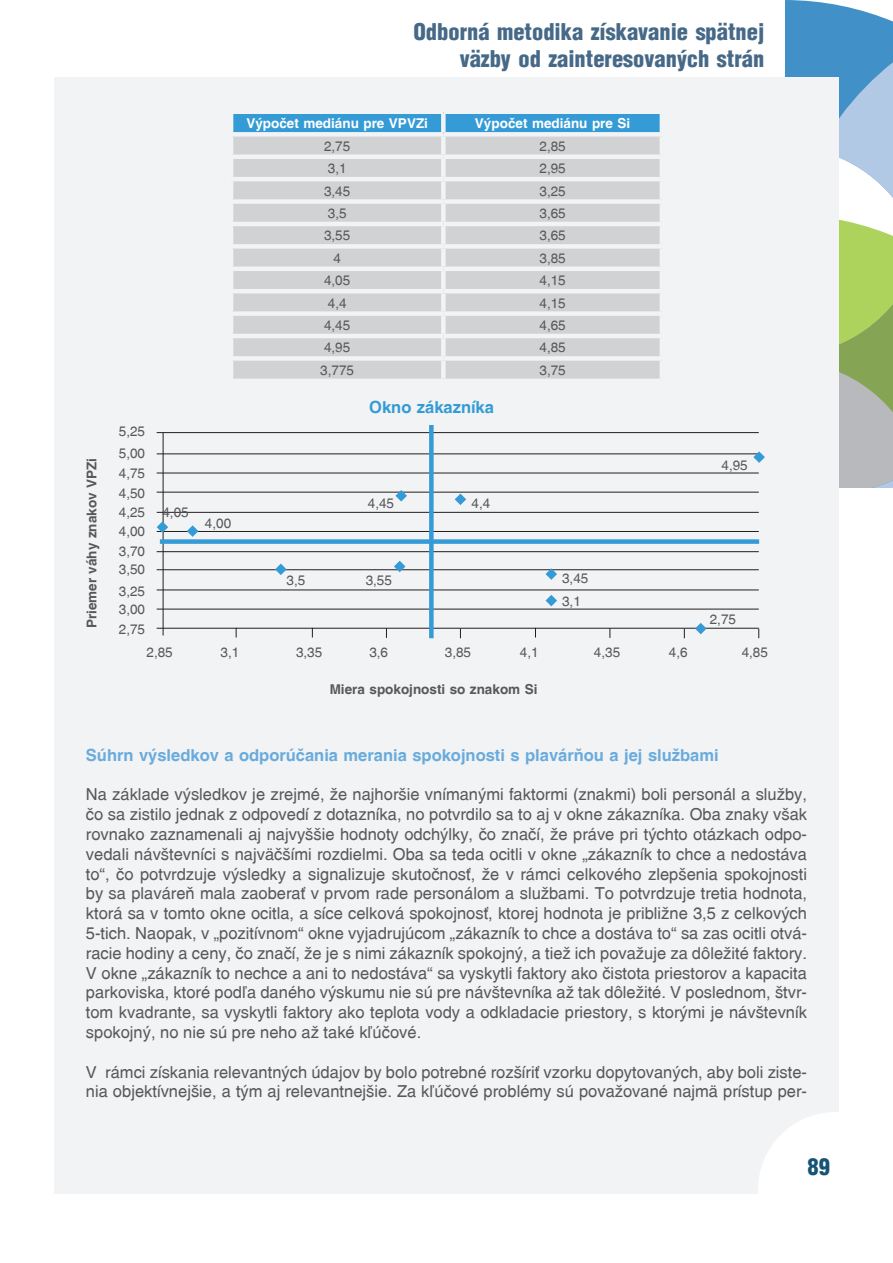
<style>
.page{position:relative;width:893px;height:1263px;background:#fff}
.page>*{position:absolute;margin:0;border:0;box-sizing:border-box;transform-origin:0 0}
.t1{font:22.5px/27px "Switzerland Cond Black CE";color:#466988;text-align:right}
.t2{font:22.5px "Switzerland Cond Black CE";color:#165375}
.t3{font:16.5px/19.8px "Switzerland CE";color:#57585a;text-align:justify}
.t4{font:16.5px "Switzerland CE Bold";color:#69abdd}
.t5{font:16.5px "Switzerland CE Bold";color:#359bd6}
.t6{font:13.5px "Switzerland CE";color:#57585a}
.t7{font:13.5px "Switzerland CE Bold";color:#57585a}
.t8{font:13.5px "Switzerland CE Bold";color:#fff}
</style>
<div class="page">
<svg style="left:786px;top:0;width:107px;height:487px;background:#98bbb1"></svg>
<div style="left:54px;top:78px;width:785px;height:1116px;background:#f2f3f4"></div>
<svg style="left:758px;top:1112px;width:81px;height:82px"></svg>
<div style="left:233px;top:114px;width:427px;height:18px;background:#359bd6"></div>
<div style="left:233px;top:137px;width:427px;height:242px;background:#d1d2d4"></div>
<div style="left:441px;top:114px;width:5px;height:18px;background:#f2f3f4"></div>
<div style="left:441px;top:137px;width:5px;height:17px;background:#f2f3f4"></div>
<div style="left:229px;top:154px;width:214px;height:5px;background:#f2f3f4"></div>
<div style="left:443px;top:154px;width:221px;height:5px;background:#f2f3f4"></div>
<div style="left:441px;top:159px;width:5px;height:18px;background:#f2f3f4"></div>
<hr style="left:229px;top:177px;width:214px;height:4px;background:#f2f3f4">
<hr style="left:443px;top:177px;width:221px;height:4px;background:#f2f3f4">
<div style="left:441px;top:181px;width:5px;height:18px;background:#f2f3f4"></div>
<div style="left:229px;top:199px;width:214px;height:5px;background:#f2f3f4"></div>
<div style="left:443px;top:199px;width:221px;height:5px;background:#f2f3f4"></div>
<div style="left:441px;top:204px;width:5px;height:18px;background:#f2f3f4"></div>
<hr style="left:229px;top:222px;width:214px;height:4px;background:#f2f3f4">
<hr style="left:443px;top:222px;width:221px;height:4px;background:#f2f3f4">
<div style="left:441px;top:226px;width:5px;height:18px;background:#f2f3f4"></div>
<div style="left:229px;top:244px;width:214px;height:5px;background:#f2f3f4"></div>
<div style="left:443px;top:244px;width:221px;height:5px;background:#f2f3f4"></div>
<div style="left:441px;top:249px;width:5px;height:18px;background:#f2f3f4"></div>
<hr style="left:229px;top:267px;width:214px;height:4px;background:#f2f3f4">
<hr style="left:443px;top:267px;width:221px;height:4px;background:#f2f3f4">
<div style="left:441px;top:271px;width:5px;height:18px;background:#f2f3f4"></div>
<hr style="left:229px;top:289px;width:214px;height:4px;background:#f2f3f4">
<hr style="left:443px;top:289px;width:221px;height:4px;background:#f2f3f4">
<div style="left:441px;top:293px;width:5px;height:18px;background:#f2f3f4"></div>
<div style="left:229px;top:311px;width:214px;height:5px;background:#f2f3f4"></div>
<div style="left:443px;top:311px;width:221px;height:5px;background:#f2f3f4"></div>
<div style="left:441px;top:316px;width:5px;height:18px;background:#f2f3f4"></div>
<hr style="left:229px;top:334px;width:214px;height:4px;background:#f2f3f4">
<hr style="left:443px;top:334px;width:221px;height:4px;background:#f2f3f4">
<div style="left:441px;top:338px;width:5px;height:18px;background:#f2f3f4"></div>
<div style="left:229px;top:356px;width:214px;height:5px;background:#f2f3f4"></div>
<div style="left:443px;top:356px;width:221px;height:5px;background:#f2f3f4"></div>
<div style="left:441px;top:361px;width:5px;height:18px;background:#f2f3f4"></div>
<hr style="left:157px;top:432px;width:602px;height:1px;background:#231f20">
<hr style="left:157px;top:628px;width:602px;height:1px;background:#231f20">
<hr style="left:157px;top:609px;width:602px;height:1px;background:#231f20">
<hr style="left:157px;top:590px;width:602px;height:1px;background:#231f20">
<hr style="left:157px;top:569px;width:602px;height:1px;background:#231f20">
<hr style="left:157px;top:551px;width:602px;height:1px;background:#231f20">
<hr style="left:157px;top:531px;width:602px;height:1px;background:#231f20">
<hr style="left:157px;top:512px;width:602px;height:1px;background:#231f20">
<hr style="left:157px;top:492px;width:602px;height:1px;background:#231f20">
<hr style="left:157px;top:473px;width:602px;height:1px;background:#231f20">
<hr style="left:157px;top:453px;width:602px;height:1px;background:#231f20">
<hr style="left:163px;top:433px;width:1px;height:202px;background:#231f20">
<div style="left:429px;top:425px;width:5px;height:213px;background:#359bd6"></div>
<div style="left:160px;top:539px;width:599px;height:5px;background:#359bd6"></div>
<svg style="left:753px;top:451px;width:12px;height:12px"></svg>
<svg style="left:695px;top:623px;width:11px;height:11px"></svg>
<svg style="left:545px;top:568px;width:12px;height:12px"></svg>
<svg style="left:545px;top:595px;width:12px;height:11px"></svg>
<svg style="left:455px;top:494px;width:11px;height:11px"></svg>
<svg style="left:395px;top:490px;width:12px;height:11px"></svg>
<svg style="left:394px;top:561px;width:11px;height:11px"></svg>
<svg style="left:275px;top:564px;width:12px;height:11px"></svg>
<svg style="left:187px;top:525px;width:11px;height:12px"></svg>
<svg style="left:157px;top:521px;width:11px;height:12px"></svg>
<h1 class="t1" style="left:413px;top:17px;width:352px">Odborná metodika získavanie spätnej väzby od zainteresovaných strán</h1>
<p class="t8" style="left:246px;top:115px;width:183px">Výpočet mediánu pre VPVZi</p>
<p class="t8" style="left:475px;top:115px;width:157px">Výpočet mediánu pre Si</p>
<p class="t6" style="left:324px;top:138px;width:28px">2,75</p>
<p class="t6" style="left:539px;top:138px;width:28px">2,85</p>
<p class="t6" style="left:328px;top:160px;width:20px">3,1</p>
<p class="t6" style="left:539px;top:160px;width:28px">2,95</p>
<p class="t6" style="left:324px;top:183px;width:28px">3,45</p>
<p class="t6" style="left:539px;top:183px;width:28px">3,25</p>
<p class="t6" style="left:328px;top:205px;width:20px">3,5</p>
<p class="t6" style="left:539px;top:205px;width:28px">3,65</p>
<p class="t6" style="left:324px;top:228px;width:28px">3,55</p>
<p class="t6" style="left:539px;top:228px;width:28px">3,65</p>
<p class="t6" style="left:333px;top:250px;width:9px">4</p>
<p class="t6" style="left:539px;top:250px;width:28px">3,85</p>
<p class="t6" style="left:324px;top:272px;width:28px">4,05</p>
<p class="t6" style="left:539px;top:272px;width:28px">4,15</p>
<p class="t6" style="left:328px;top:295px;width:20px">4,4</p>
<p class="t6" style="left:539px;top:295px;width:28px">4,15</p>
<p class="t6" style="left:324px;top:317px;width:28px">4,45</p>
<p class="t6" style="left:539px;top:317px;width:28px">4,65</p>
<p class="t6" style="left:324px;top:340px;width:28px">4,95</p>
<p class="t6" style="left:539px;top:340px;width:28px">4,85</p>
<p class="t6" style="left:320px;top:362px;width:35px">3,775</p>
<p class="t6" style="left:539px;top:362px;width:28px">3,75</p>
<p class="t7" style="left:84px;top:628px;width:172px;rotate:-90deg">Priemer váhy znakov VPZi</p>
<p class="t6" style="left:119px;top:423px;width:28px">5,25</p>
<p class="t6" style="left:119px;top:445px;width:28px">5,00</p>
<p class="t6" style="left:119px;top:465px;width:28px">4,75</p>
<p class="t6" style="left:119px;top:485px;width:28px">4,50</p>
<p class="t6" style="left:119px;top:504px;width:28px">4,25</p>
<p class="t6" style="left:119px;top:523px;width:28px">4,00</p>
<p class="t6" style="left:119px;top:544px;width:28px">3,70</p>
<p class="t6" style="left:119px;top:562px;width:28px">3,50</p>
<p class="t6" style="left:119px;top:583px;width:28px">3,25</p>
<p class="t6" style="left:119px;top:601px;width:28px">3,00</p>
<p class="t6" style="left:119px;top:621px;width:28px">2,75</p>
<p class="t6" style="left:162px;top:504px;width:28px">4,05</p>
<p class="t6" style="left:205px;top:516px;width:28px">4,00</p>
<p class="t6" style="left:287px;top:572px;width:20px">3,5</p>
<p class="t5" style="left:369px;top:397px;width:126px">Okno zákazníka</p>
<p class="t6" style="left:368px;top:495px;width:28px">4,45</p>
<p class="t6" style="left:366px;top:572px;width:28px">3,55</p>
<p class="t6" style="left:472px;top:495px;width:20px">4,4</p>
<p class="t6" style="left:562px;top:570px;width:28px">3,45</p>
<p class="t6" style="left:562px;top:593px;width:20px">3,1</p>
<p class="t6" style="left:721px;top:457px;width:28px">4,95</p>
<p class="t6" style="left:710px;top:612px;width:28px">2,75</p>
<p class="t6" style="left:146px;top:645px;width:28px">2,85</p>
<p class="t6" style="left:221px;top:645px;width:20px">3,1</p>
<p class="t6" style="left:296px;top:645px;width:28px">3,35</p>
<p class="t6" style="left:369px;top:645px;width:20px">3,6</p>
<p class="t6" style="left:445px;top:645px;width:28px">3,85</p>
<p class="t6" style="left:520px;top:645px;width:20px">4,1</p>
<p class="t6" style="left:594px;top:645px;width:28px">4,35</p>
<p class="t6" style="left:669px;top:645px;width:20px">4,6</p>
<p class="t6" style="left:742px;top:645px;width:28px">4,85</p>
<p class="t7" style="left:330px;top:681px;width:209px">Miera spokojnosti so znakom Si</p>
<p class="t4" style="left:86px;top:745px;width:634px">Súhrn výsledkov a odporúčania merania spokojnosti s plavárňou a jej službami</p>
<p class="t3" style="left:86px;top:785px;width:723px">Na základe výsledkov je zrejmé, že najhoršie vnímanými faktormi (znakmi) boli personál a služby, čo sa zistilo jednak z odpovedí z dotazníka, no potvrdilo sa to aj v okne zákazníka. Oba znaky však rovnako zaznamenali aj najvyššie hodnoty odchýlky, čo značí, že práve pri týchto otázkach odpo&shy;vedali návštevníci s najväčšími rozdielmi. Oba sa teda ocitli v okne „zákazník to chce a nedostáva to“, čo potvrdzuje výsledky a signalizuje skutočnosť, že v rámci celkového zlepšenia spokojnosti by sa plaváreň mala zaoberať v prvom rade personálom a službami. To potvrdzuje tretia hodnota, ktorá sa v tomto okne ocitla, a síce celková spokojnosť, ktorej hodnota je približne 3,5 z celkových 5-tich. Naopak, v „pozitívnom“ okne vyjadrujúcom „zákazník to chce a dostáva to“ sa zas ocitli otvá&shy;racie hodiny a ceny, čo značí, že je s nimi zákazník spokojný, a tiež ich považuje za dôležité faktory.<br>V okne „zákazník to nechce a ani to nedostáva“ sa vyskytli faktory ako čistota priestorov a kapacita parkoviska, ktoré podľa daného výskumu nie sú pre návštevníka až tak dôležité. V poslednom, štvr&shy;tom kvadrante, sa vyskytli faktory ako teplota vody a odkladacie priestory, s ktorými je návštevník spokojný, no nie sú pre neho až také kľúčové.</p>
<p class="t3" style="left:86px;top:1062px;width:723px">V rámci získania relevantných údajov by bolo potrebné rozšíriť vzorku dopytovaných, aby boli ziste&shy;nia objektívnejšie, a tým aj relevantnejšie. Za kľúčové problémy sú považované najmä prístup per-</p>
<h1 class="t2" style="left:807px;top:1152px;width:24px">89</h1>
</div>
